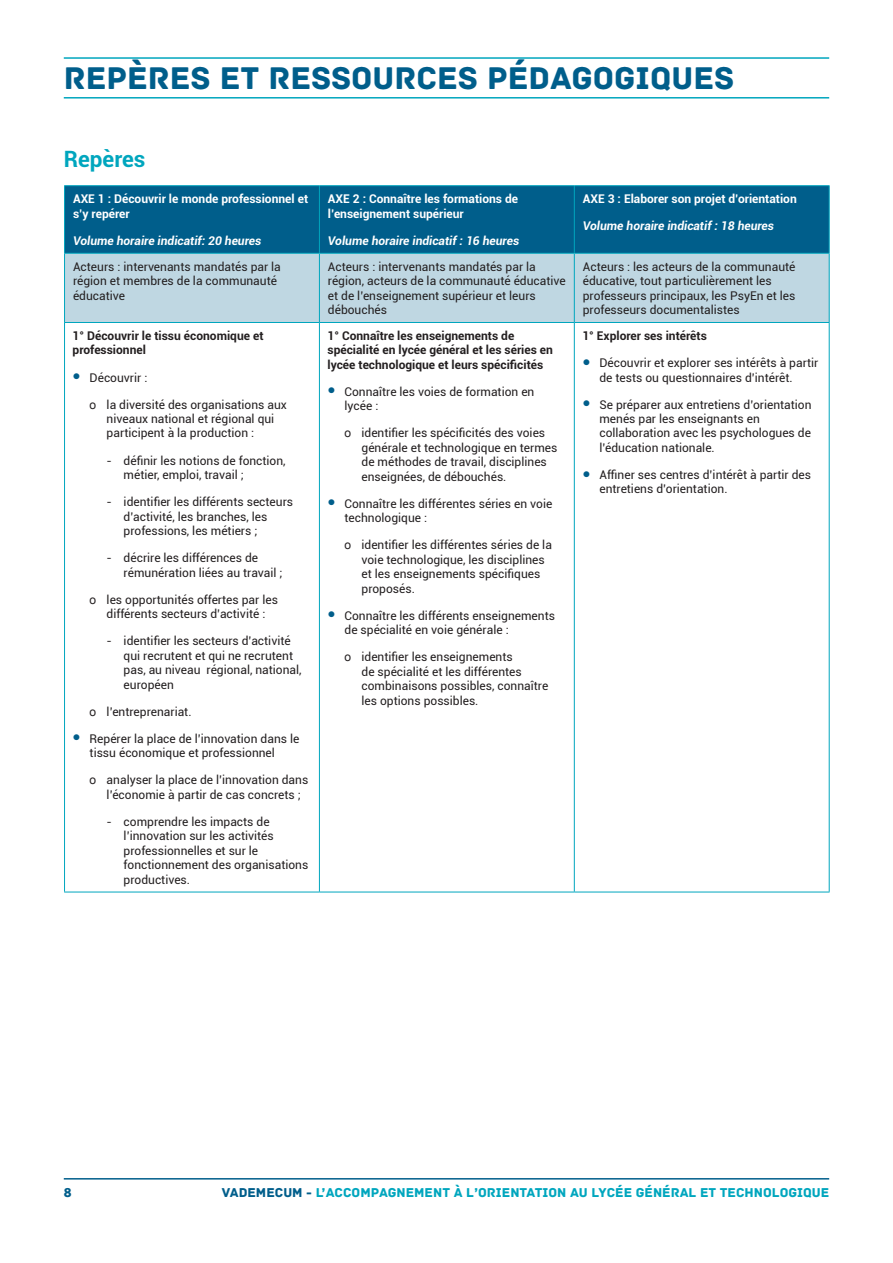
<style>
.page{position:relative;width:893px;height:1263px;background:#fff}
.page>*{position:absolute;margin:0;border:0;box-sizing:border-box;transform-origin:0 0}
.Titre_1{font:33px "Archive";color:#005e8b}
.Titre_2{font:700 22.5px "Roboto";color:#00a6be}
.t1{font:13.5px "Archive";color:#00a6be}
.t2{font:13.5px "Archive";color:#005e8b}
.Corps_Tableau{font:12px/14.4px "Roboto";color:#231f20}
.Corps_Tableau-2{font:700 12px/14.4px "Roboto";color:#231f20}
.Entête_tableau{font:700 12px/14.4px "Roboto";color:#fff}
.Entête_tableau-2{font:italic 700 12px "Roboto";color:#fff}
.s1{font-family:"Arial";font-size:13.5px;color:#005e8b}
.s2{font-family:"Arial"}
.s3{color:#005e8b}
</style>
<div class="page">
<hr style="left:64px;top:1178px;width:765px;height:1px;background:#005e8b">
<hr style="left:64px;top:57px;width:765px;height:2px;background:#00a6be">
<hr style="left:64px;top:97px;width:765px;height:2px;background:#00a6be">
<div style="left:65px;top:186px;width:764px;height:67px;background:#005e8b"></div>
<div style="left:65px;top:254px;width:764px;height:68px;background:#bfd7e2"></div>
<hr style="left:319px;top:186px;width:1px;height:67px;background:#00a6be">
<hr style="left:574px;top:186px;width:1px;height:67px;background:#00a6be">
<hr style="left:319px;top:254px;width:1px;height:68px;background:#00a6be">
<hr style="left:574px;top:254px;width:1px;height:68px;background:#00a6be">
<hr style="left:319px;top:323px;width:1px;height:569px;background:#00a6be">
<hr style="left:574px;top:323px;width:1px;height:569px;background:#00a6be">
<hr style="left:64px;top:185px;width:255px;height:1px;background:#00a6be">
<hr style="left:64px;top:186px;width:1px;height:67px;background:#00a6be">
<hr style="left:319px;top:185px;width:255px;height:1px;background:#00a6be">
<hr style="left:574px;top:185px;width:256px;height:1px;background:#00a6be">
<hr style="left:829px;top:186px;width:1px;height:67px;background:#00a6be">
<hr style="left:64px;top:253px;width:255px;height:1px;background:#00a6be">
<hr style="left:319px;top:253px;width:255px;height:1px;background:#00a6be">
<hr style="left:574px;top:253px;width:256px;height:1px;background:#00a6be">
<hr style="left:64px;top:254px;width:1px;height:68px;background:#00a6be">
<hr style="left:829px;top:254px;width:1px;height:68px;background:#00a6be">
<hr style="left:64px;top:322px;width:255px;height:1px;background:#00a6be">
<hr style="left:64px;top:323px;width:1px;height:569px;background:#00a6be">
<hr style="left:319px;top:322px;width:255px;height:1px;background:#00a6be">
<hr style="left:574px;top:322px;width:256px;height:1px;background:#00a6be">
<hr style="left:829px;top:323px;width:1px;height:569px;background:#00a6be">
<hr style="left:64px;top:892px;width:255px;height:1px;background:#00a6be">
<hr style="left:319px;top:892px;width:255px;height:1px;background:#00a6be">
<hr style="left:574px;top:892px;width:256px;height:1px;background:#00a6be">
<p class="Titre_1" style="left:64px;top:58px;width:672px">REPÈRES ET RESSOURCES PÉDAGOGIQUES</p>
<p class="Titre_2" style="left:64px;top:143px;width:83px">Repères</p>
<p class="Entête_tableau" style="left:73px;top:191px;width:237px">AXE 1 : Découvrir le monde professionnel et s’y repérer</p>
<p class="Entête_tableau-2" style="left:73px;top:232px;width:190px">Volume horaire indicatif: 20 heures</p>
<p class="Entête_tableau" style="left:328px;top:191px;width:192px">AXE 2 : Connaître les formations de l’enseignement supérieur</p>
<p class="Entête_tableau-2" style="left:328px;top:232px;width:193px">Volume horaire indicatif : 16 heures</p>
<p class="Entête_tableau" style="left:583px;top:191px;width:215px">AXE 3 : Elaborer son projet d’orientation</p>
<p class="Entête_tableau-2" style="left:583px;top:218px;width:193px">Volume horaire indicatif : 18 heures</p>
<p class="Corps_Tableau" style="left:73px;top:259px;width:209px">Acteurs : intervenants mandatés par la région et membres de la communauté éducative</p>
<p class="Corps_Tableau" style="left:328px;top:259px;width:239px">Acteurs : intervenants mandatés par la région, acteurs de la communauté éducative et de l’enseignement supérieur et leurs débouchés</p>
<p class="Corps_Tableau" style="left:583px;top:259px;width:214px">Acteurs : les acteurs de la communauté éducative, tout particulièrement les professeurs principaux, les PsyEn et les professeurs documentalistes</p>
<p class="Corps_Tableau-2" style="left:73px;top:328px;width:192px">1° Découvrir le tissu économique et professionnel</p>
<p class="Corps_Tableau" style="left:73px;top:370px;width:76px"><span class="s1">●</span> Découvrir :</p>
<p class="Corps_Tableau" style="left:107px;top:397px;width:182px;text-indent:-17px"><span class="s2">o</span> la diversité des organisations aux niveaux national et régional qui participent à la production :</p>
<p class="Corps_Tableau" style="left:124px;top:453px;width:163px;text-indent:-17px">- définir les notions de fonction, métier, emploi, travail ;</p>
<p class="Corps_Tableau" style="left:124px;top:494px;width:171px;text-indent:-17px">- identifier les différents secteurs d’activité, les branches, les professions, les métiers ;</p>
<p class="Corps_Tableau" style="left:124px;top:550px;width:160px;text-indent:-17px">- décrire les différences de rémunération liées au travail ;</p>
<p class="Corps_Tableau" style="left:90px;top:592px;width:190px;text-align:center"><span class="s2">o</span> les opportunités offertes par les différents secteurs d’activité :</p>
<p class="Corps_Tableau" style="left:124px;top:633px;width:179px;text-indent:-17px">- identifier les secteurs d’activité qui recrutent et qui ne recrutent pas, au niveau régional, national, européen</p>
<p class="Corps_Tableau" style="left:90px;top:704px;width:101px"><span class="s2">o</span> l’entreprenariat.</p>
<p class="Corps_Tableau" style="left:90px;top:731px;width:211px;text-indent:-17px"><span class="s1">●</span> Repérer la place de l’innovation dans le tissu économique et professionnel</p>
<p class="Corps_Tableau" style="left:107px;top:772px;width:203px;text-indent:-17px"><span class="s2">o</span> analyser la place de l’innovation dans l’économie à partir de cas concrets ;</p>
<p class="Corps_Tableau" style="left:124px;top:814px;width:186px;text-indent:-17px">- comprendre les impacts de l’innovation sur les activités professionnelles et sur le fonctionnement des organisations productives.</p>
<p class="Corps_Tableau-2" style="left:327px;top:328px;width:227px">1° Connaître les enseignements de spécialité en lycée général et les séries en lycée technologique et leurs spécificités</p>
<p class="Corps_Tableau" style="left:345px;top:384px;width:191px;text-indent:-17px"><span class="s1">●</span> Connaître les voies de formation en lycée :</p>
<p class="Corps_Tableau" style="left:362px;top:426px;width:197px;text-indent:-17px"><span class="s2">o</span> identifier les spécificités des voies générale et technologique en termes de méthodes de travail, disciplines enseignées, de débouchés.</p>
<p class="Corps_Tableau" style="left:345px;top:496px;width:209px;text-indent:-17px"><span class="s1">●</span> Connaître les différentes séries en voie technologique :</p>
<p class="Corps_Tableau" style="left:362px;top:537px;width:192px;text-indent:-17px"><span class="s2">o</span> identifier les différentes séries de la voie technologique, les disciplines et les enseignements spécifiques proposés.</p>
<p class="Corps_Tableau" style="left:345px;top:608px;width:212px;text-indent:-17px"><span class="s1">●</span> Connaître les différents enseignements de spécialité en voie générale :</p>
<p class="Corps_Tableau" style="left:362px;top:649px;width:188px;text-indent:-17px"><span class="s2">o</span> identifier les enseignements<br>de spécialité et les différentes combinaisons possibles, connaître les options possibles.</p>
<p class="Corps_Tableau-2" style="left:582px;top:328px;width:126px">1° Explorer ses intérêts</p>
<p class="Corps_Tableau" style="left:599px;top:355px;width:220px;text-indent:-17px"><span class="s1">●</span> Découvrir et explorer ses intérêts à partir de tests ou questionnaires d’intérêt.</p>
<p class="Corps_Tableau" style="left:599px;top:397px;width:214px;text-indent:-17px"><span class="s1">●</span> Se préparer aux entretiens d’orientation menés par les enseignants en collaboration avec les psychologues de l’éducation nationale.</p>
<p class="Corps_Tableau" style="left:599px;top:467px;width:213px;text-indent:-17px"><span class="s1">●</span> Affiner ses centres d’intérêt à partir des entretiens d’orientation.</p>
<p class="t2" style="left:64px;top:1184px;width:9px">8</p>
<p class="t1" style="left:222px;top:1184px;width:609px"><span class="s3">VADEMECUM -</span> L’ACCOMPAGNEMENT À L’ORIENTATION AU LYCÉE GÉNÉRAL ET TECHNOLOGIQUE</p>
</div>
